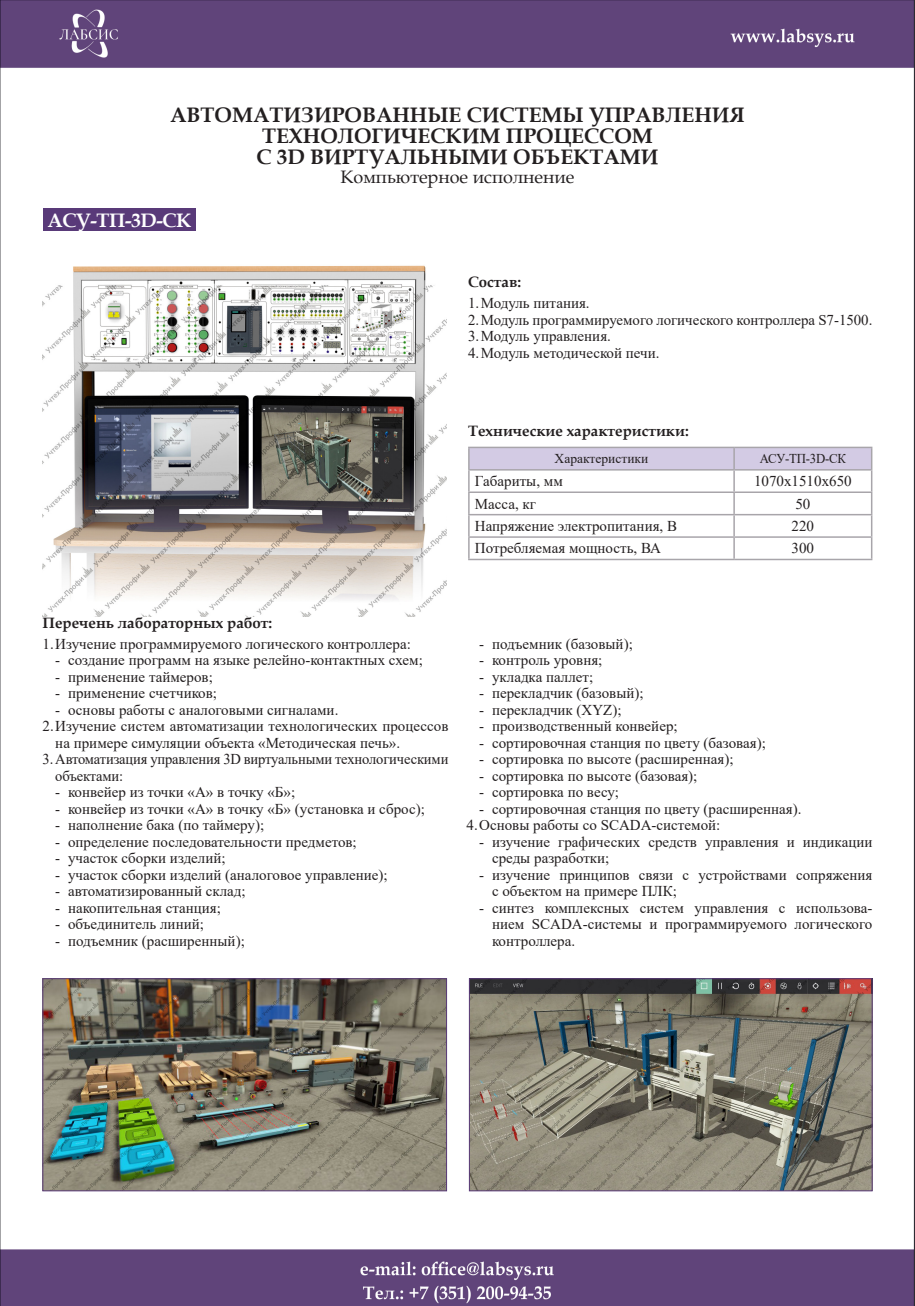
<style>
.page{position:relative;width:915px;height:1306px;background:#fff}
.page>*{position:absolute;margin:0;border:0;box-sizing:border-box;transform-origin:0 0}
.Подзаголовок_раздела{font:700 21px "Book Antiqua";color:#231f20}
.Заголовок_стенда__ко{font:700 19.5px "Book Antiqua";letter-spacing:-.02em;color:#fff}
.Подзаголовок_раздела-2{font:18px "Book Antiqua";color:#231f20}
.Основной_текст_табли{font:15px/16.5px "Times New Roman";color:#231f20}
.Подзаголовок_в_текст{font:700 15px "Book Antiqua";color:#231f20}
.Заголовки_таблица{font:13.5px "Times New Roman";color:#231f20}
.Заголовки_таблица-2{font:13.5px "Times New Roman";color:#231f20;scale:.95 1}
</style>
<div class="page">
<img style="left:0;top:0;width:914px;height:1305px">
<img style="left:43px;top:255px;width:403px;height:362px">
<hr style="left:468px;top:446px;width:265px;height:2px;background:#a8a5aa">
<hr style="left:733px;top:446px;width:139px;height:2px;background:#a8a5aa">
<hr style="left:870px;top:448px;width:2px;height:21px;background:#a8a5aa">
<hr style="left:733px;top:469px;width:139px;height:1px;background:#a8a5aa">
<hr style="left:870px;top:470px;width:2px;height:21px;background:#a8a5aa">
<hr style="left:733px;top:491px;width:139px;height:2px;background:#a8a5aa">
<hr style="left:870px;top:493px;width:2px;height:21px;background:#a8a5aa">
<hr style="left:733px;top:514px;width:139px;height:1px;background:#a8a5aa">
<hr style="left:870px;top:515px;width:2px;height:21px;background:#a8a5aa">
<hr style="left:733px;top:536px;width:139px;height:2px;background:#a8a5aa">
<svg style="left:468px;top:447px;width:403px;height:111px"></svg>
<hr style="left:870px;top:538px;width:2px;height:20px;background:#a8a5aa">
<hr style="left:468px;top:558px;width:265px;height:2px;background:#a8a5aa">
<hr style="left:733px;top:558px;width:139px;height:2px;background:#a8a5aa">
<div style="left:43px;top:208px;width:153px;height:23px;background:#593a79"></div>
<img style="left:45px;top:980px;width:399px;height:209px">
<div style="left:43px;top:978px;width:403px;height:213px;border:1px solid #593a79"></div>
<img style="left:471px;top:980px;width:399px;height:209px">
<div style="left:469px;top:978px;width:403px;height:213px;border:1px solid #593a79"></div>
<p class="Подзаголовок_раздела" style="left:170px;top:100px;width:576px">АВТОМАТИЗИРОВАННЫЕ СИСТЕМЫ УПРАВЛЕНИЯ</p>
<p class="Подзаголовок_раздела" style="left:262px;top:121px;width:392px">ТЕХНОЛОГИЧЕСКИМ ПРОЦЕССОМ</p>
<p class="Подзаголовок_раздела" style="left:256px;top:142px;width:403px">C 3D ВИРТУАЛЬНЫМИ ОБЪЕКТАМИ</p>
<p class="Подзаголовок_раздела-2" style="left:340px;top:165px;width:235px">Компьютерное исполнение</p>
<p class="Заголовок_стенда__ко" style="left:48px;top:207px;width:145px">АСУ-ТП-3D-СК</p>
<p class="Подзаголовок_в_текст" style="left:468px;top:272px;width:55px">Состав:</p>
<p class="Основной_текст_табли" style="left:468px;top:294px;width:123px">1.Модуль питания.</p>
<p class="Основной_текст_табли" style="left:468px;top:311px;width:405px">2.Модуль программируемого логического контроллера S7-1500.</p>
<p class="Основной_текст_табли" style="left:468px;top:327px;width:144px">3.Модуль управления.</p>
<p class="Основной_текст_табли" style="left:468px;top:344px;width:193px">4.Модуль методической печи.</p>
<p class="Подзаголовок_в_текст" style="left:468px;top:421px;width:222px">Технические характеристики:</p>
<p class="Заголовки_таблица" style="left:554px;top:449px;width:95px">Характеристики</p>
<p class="Заголовки_таблица-2" style="left:759px;top:449px;width:92px">АСУ-ТП-3D-СК</p>
<p class="Основной_текст_табли" style="left:474px;top:472px;width:89px">Габариты, мм</p>
<p class="Основной_текст_табли" style="left:753px;top:472px;width:99px">1070х1510х650</p>
<p class="Основной_текст_табли" style="left:474px;top:495px;width:63px">Масса, кг</p>
<p class="Основной_текст_табли" style="left:795px;top:495px;width:16px">50</p>
<p class="Основной_текст_табли" style="left:474px;top:517px;width:204px">Напряжение электропитания, В</p>
<p class="Основной_текст_табли" style="left:791px;top:517px;width:24px">220</p>
<p class="Основной_текст_табли" style="left:474px;top:539px;width:187px">Потребляемая мощность, ВА</p>
<p class="Основной_текст_табли" style="left:791px;top:539px;width:24px">300</p>
<p class="Подзаголовок_в_текст" style="left:43px;top:612px;width:231px">Перечень лабораторных работ:</p>
<p class="Основной_текст_табли" style="left:43px;top:634px;width:370px">1.Изучение программируемого логического контроллера:</p>
<p class="Основной_текст_табли" style="left:55px;top:651px;width:369px">- создание программ на языке релейно-контактных схем;</p>
<p class="Основной_текст_табли" style="left:55px;top:667px;width:159px">- применение таймеров;</p>
<p class="Основной_текст_табли" style="left:55px;top:684px;width:163px">- применение счетчиков;</p>
<p class="Основной_текст_табли" style="left:55px;top:700px;width:284px">- основы работы с аналоговыми сигналами.</p>
<p class="Основной_текст_табли" style="left:55px;top:717px;width:394px;text-indent:-13px">2.Изучение систем автоматизации технологических процессов на примере симуляции объекта «Методическая печь».</p>
<p class="Основной_текст_табли" style="left:55px;top:750px;width:394px;text-indent:-13px">3.Автоматизация управления 3D виртуальными технологическими объектами:</p>
<p class="Основной_текст_табли" style="left:55px;top:783px;width:241px">- конвейер из точки «А» в точку «Б»;</p>
<p class="Основной_текст_табли" style="left:55px;top:799px;width:371px">- конвейер из точки «А» в точку «Б» (установка и сброс);</p>
<p class="Основной_текст_табли" style="left:55px;top:816px;width:210px">- наполнение бака (по таймеру);</p>
<p class="Основной_текст_табли" style="left:55px;top:832px;width:303px">- определение последовательности предметов;</p>
<p class="Основной_текст_табли" style="left:55px;top:849px;width:172px">- участок сборки изделий;</p>
<p class="Основной_текст_табли" style="left:55px;top:865px;width:334px">- участок сборки изделий (аналоговое управление);</p>
<p class="Основной_текст_табли" style="left:55px;top:882px;width:192px">- автоматизированный склад;</p>
<p class="Основной_текст_табли" style="left:55px;top:898px;width:167px">- накопительная станция;</p>
<p class="Основной_текст_табли" style="left:55px;top:915px;width:150px">- объединитель линий;</p>
<p class="Основной_текст_табли" style="left:55px;top:931px;width:191px">- подъемник (расширенный);</p>
<p class="Основной_текст_табли" style="left:479px;top:634px;width:155px">- подъемник (базовый);</p>
<p class="Основной_текст_табли" style="left:479px;top:651px;width:125px">- контроль уровня;</p>
<p class="Основной_текст_табли" style="left:479px;top:667px;width:115px">- укладка паллет;</p>
<p class="Основной_текст_табли" style="left:479px;top:684px;width:166px">- перекладчик (базовый);</p>
<p class="Основной_текст_табли" style="left:479px;top:700px;width:144px">- перекладчик (XYZ);</p>
<p class="Основной_текст_табли" style="left:479px;top:717px;width:200px">- производственный конвейер;</p>
<p class="Основной_текст_табли" style="left:479px;top:733px;width:288px">- сортировочная станция по цвету (базовая);</p>
<p class="Основной_текст_табли" style="left:479px;top:750px;width:256px">- сортировка по высоте (расширенная);</p>
<p class="Основной_текст_табли" style="left:479px;top:766px;width:219px">- сортировка по высоте (базовая);</p>
<p class="Основной_текст_табли" style="left:479px;top:783px;width:141px">- сортировка по весу;</p>
<p class="Основной_текст_табли" style="left:479px;top:799px;width:324px">- сортировочная станция по цвету (расширенная).</p>
<p class="Основной_текст_табли" style="left:466px;top:816px;width:255px">4.Основы работы со SCADA-системой:</p>
<p class="Основной_текст_табли" style="left:492px;top:832px;width:382px;text-indent:-13px">- изучение графических средств управления и индикации среды разработки;</p>
<p class="Основной_текст_табли" style="left:492px;top:865px;width:382px;text-indent:-13px">- изучение принципов связи с устройствами сопряжения с объектом на примере ПЛК;</p>
<p class="Основной_текст_табли" style="left:492px;top:898px;width:382px;text-align:justify;text-indent:-13px">- синтез комплексных систем управления с использова&shy;нием SCADA-системы и программируемого логического контроллера.</p>
</div>
